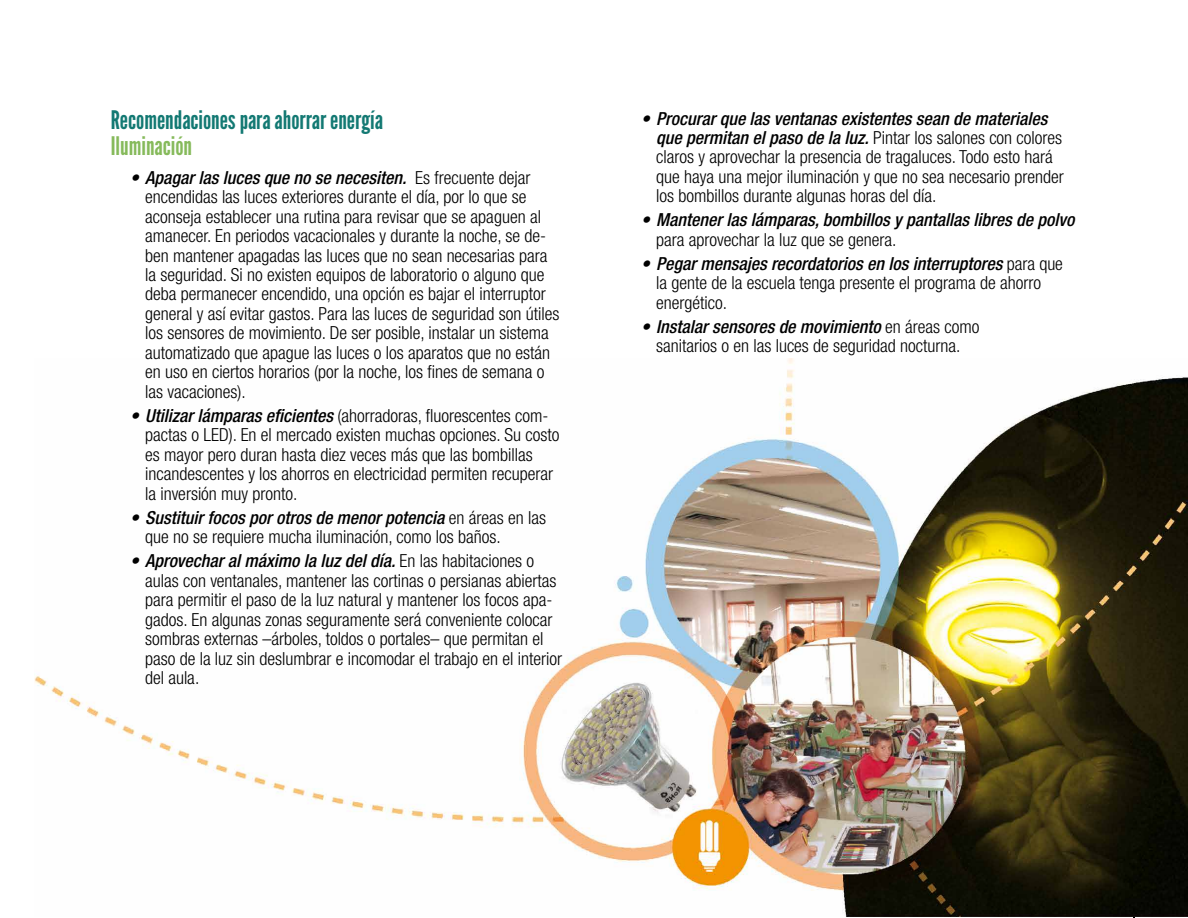
<style>
.page{position:relative;width:1188px;height:918px;background:#fff}
.page>*{position:absolute;margin:0;border:0;box-sizing:border-box;transform-origin:0 0}
.t1{font:25.5px "League Gothic";color:#137973}
.t2{font:25.5px "League Gothic";color:#86ba5b}
.t3{font:300 condensed 18px/19.5px "Helvetica Neue";color:#000}
.t4{font:italic 500 condensed 18px "Helvetica Neue";color:#000}
.s1{font-weight:500;font-style:italic}
</style>
<div class="page">
<hr style="left:1134px;top:861px;width:1px;height:57px;background:#000">
<img style="left:34px;top:358px;width:1154px;height:558px">
<h1 class="t1" style="left:111px;top:105px;width:274px">Recomendaciones para ahorrar energía</h1>
<h1 class="t2" style="left:111px;top:131px;width:83px">Iluminación</h1>
<p class="t3" style="left:145px;top:167px;width:416px;text-indent:-15px"><span class="s1">• Apagar las luces que no se necesiten.</span> Es frecuente dejar encendidas las luces exteriores durante el día, por lo que se aconseja establecer una rutina para revisar que se apaguen al amanecer. En periodos vacacionales y durante la noche, se de&shy;ben mantener apagadas las luces que no sean necesarias para la seguridad. Si no existen equipos de laboratorio o alguno que deba permanecer encendido, una opción es bajar el interruptor general y así evitar gastos. Para las luces de seguridad son útiles los sensores de movimiento. De ser posible, instalar un sistema automatizado que apague las luces o los aparatos que no están en uso en ciertos horarios (por la noche, los fines de semana o las vacaciones).</p>
<p class="t3" style="left:145px;top:406px;width:416px;text-indent:-15px"><span class="s1">• Utilizar lámparas eficientes</span> (ahorradoras, fluorescentes com&shy;pactas o LED). En el mercado existen muchas opciones. Su costo es mayor pero duran hasta diez veces más que las bombillas incandescentes y los ahorros en electricidad permiten recuperar la inversión muy pronto.</p>
<p class="t3" style="left:145px;top:508px;width:403px;text-indent:-15px"><span class="s1">• Sustituir focos por otros de menor potencia</span> en áreas en las que no se requiere mucha iluminación, como los baños.</p>
<p class="t3" style="left:145px;top:551px;width:419px;text-indent:-15px"><span class="s1">• Aprovechar al máximo la luz del día.</span> En las habitaciones o aulas con ventanales, mantener las cortinas o persianas abiertas para permitir el paso de la luz natural y mantener los focos apa&shy;gados. En algunas zonas seguramente será conveniente colocar sombras externas –árboles, toldos o portales– que permitan el paso de la luz sin deslumbrar e incomodar el trabajo en el interior del aula.</p>
<p class="t3" style="left:656px;top:108px;width:409px;text-indent:-15px"><span class="s1">• Procurar que las ventanas existentes sean de materiales que permitan el paso de la luz.</span> Pintar los salones con colores claros y aprovechar la presencia de tragaluces. Todo esto hará que haya una mejor iluminación y que no sea necesario prender los bombillos durante algunas horas del día.</p>
<p class="t4" style="left:641px;top:209px;width:435px">• Mantener las lámparas, bombillos y pantallas libres de polvo</p>
<p class="t3" style="left:656px;top:230px;width:242px">para aprovechar la luz que se genera.</p>
<p class="t3" style="left:656px;top:254px;width:408px;text-indent:-15px"><span class="s1">• Pegar mensajes recordatorios en los interruptores</span> para que la gente de la escuela tenga presente el programa de ahorro energético.</p>
<p class="t3" style="left:641px;top:317px;width:340px;text-align:center"><span class="s1">• Instalar sensores de movimiento</span> en áreas como sanitarios o en las luces de seguridad nocturna.</p>
</div>
